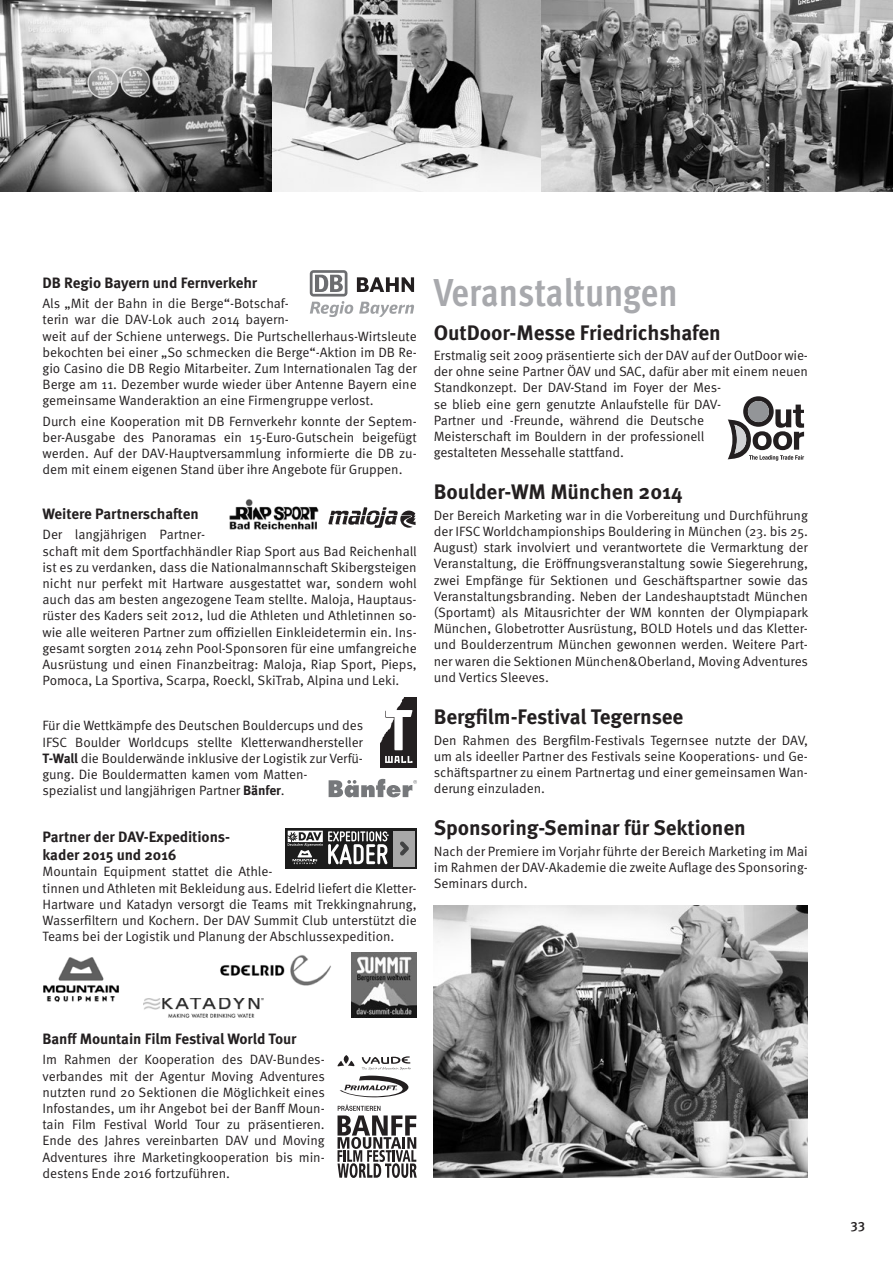
<style>
.page{position:relative;width:893px;height:1263px;background:#fff}
.page>*{position:absolute;margin:0;border:0;box-sizing:border-box;transform-origin:0 0}
.t1{font:700 condensed 39px "Meta OT";letter-spacing:-.005em;color:#a8a9ad}
.t2{font:700 21px "Meta OT";letter-spacing:-.005em;color:#231f20}
.t3{font:700 15px/18px "Meta OT";letter-spacing:-.005em;color:#231f20}
.t4{font:13.5px/16.2px "Meta OT Norm";letter-spacing:-.01em;color:#231f20}
.t5{font:500 13.5px "Meta OT";color:#231f20}
.s1{font-family:"Meta OT";font-weight:700}
</style>
<div class="page">
<svg style="left:357px;top:277px;width:57px;height:15px"></svg>
<svg style="left:310px;top:270px;width:37px;height:27px"></svg>
<svg style="left:313px;top:273px;width:32px;height:21px"></svg>
<svg style="left:315px;top:275px;width:28px;height:17px"></svg>
<svg style="left:310px;top:301px;width:43px;height:16px"></svg>
<svg style="left:359px;top:302px;width:55px;height:15px"></svg>
<svg style="left:728px;top:396px;width:76px;height:65px"></svg>
<img style="left:144px;top:998px;width:119px;height:19px">
<img style="left:352px;top:952px;width:65px;height:66px">
<img style="left:43px;top:957px;width:76px;height:45px">
<img style="left:220px;top:955px;width:111px;height:31px">
<svg style="left:329px;top:779px;width:88px;height:18px"></svg>
<img style="left:380px;top:697px;width:37px;height:70px">
<img style="left:229px;top:499px;width:90px;height:31px">
<svg style="left:328px;top:507px;width:88px;height:21px"></svg>
<div style="left:285px;top:828px;width:132px;height:41px;background:#1c1c1c"></div>
<div style="left:393px;top:831px;width:22px;height:35px;background:#a8a8a8"></div>
<svg style="left:400px;top:841px;width:9px;height:15px"></svg>
<svg style="left:288px;top:831px;width:101px;height:33px"></svg>
<svg style="left:338px;top:1055px;width:73px;height:43px"></svg>
<svg style="left:338px;top:1105px;width:79px;height:73px"></svg>
<img style="left:540px;top:0;width:353px;height:191px">
<img style="left:434px;top:906px;width:374px;height:272px">
<svg style="left:271px;top:0;width:269px;height:191px"></svg>
<svg style="left:0;top:0;width:271px;height:191px"></svg>
<p class="t3" style="left:43px;top:274px;width:216px">DB Regio Bayern und Fernverkehr</p>
<p class="t4" style="left:43px;top:296px;width:376px">Als „Mit der Bahn in die Berge“-Botschaf-<br>terin war die DAV-Lok auch 2014 bayern-<br>weit auf der Schiene unterwegs. Die Purtschellerhaus-Wirtsleute bekochten bei einer „So schmecken die Berge“-Aktion im DB Re&shy;gio Casino die DB Regio Mitarbeiter. Zum Internationalen Tag der Berge am 11. Dezember wurde wieder über Antenne Bayern eine gemeinsame Wanderaktion an eine Firmengruppe verlost.</p>
<p class="t4" style="left:43px;top:413px;width:376px;text-align:justify">Durch eine Kooperation mit DB Fernverkehr konnte der Septem&shy;ber-Ausgabe des Panoramas ein 15-Euro-Gutschein beigefügt werden. Auf der DAV-Hauptversammlung informierte die DB zu&shy;dem mit einem eigenen Stand über ihre Angebote für Gruppen.</p>
<p class="t3" style="left:43px;top:505px;width:158px">Weitere Partnerschaften</p>
<p class="t4" style="left:43px;top:527px;width:376px">Der langjährigen Partner-<br>schaft mit dem Sportfachhändler Riap Sport aus Bad Reichenhall ist es zu verdanken, dass die Nationalmannschaft Skibergsteigen nicht nur perfekt mit Hartware ausgestattet war, sondern wohl auch das am besten angezogene Team stellte. Maloja, Hauptaus&shy;rüster des Kaders seit 2012, lud die Athleten und Athletinnen so&shy;wie alle weiteren Partner zum offiziellen Einkleidetermin ein. Ins&shy;gesamt sorgten 2014 zehn Pool-Sponsoren für eine umfangreiche Ausrüstung und einen Finanzbeitrag: Maloja, Riap Sport, Pieps, Pomoca, La Sportiva, Scarpa, Roeckl, SkiTrab, Alpina und Leki.</p>
<p class="t4" style="left:43px;top:718px;width:322px">Für die Wettkämpfe des Deutschen Bouldercups und des IFSC Boulder Worldcups stellte Kletterwandhersteller <span class="s1">T-Wall</span> die Boulderwände inklusive der Logistik zur Verfü&shy;gung. Die Bouldermatten kamen vom Matten&shy;spezialist und langjährigen Partner <span class="s1">Bänfer</span>.</p>
<p class="t3" style="left:43px;top:828px;width:189px">Partner der DAV-Expeditions&shy;kader 2015 und 2016</p>
<p class="t4" style="left:43px;top:864px;width:376px">Mountain Equipment stattet die Athle-<br>tinnen und Athleten mit Bekleidung aus. Edelrid liefert die Kletter-Hartware und Katadyn versorgt die Teams mit Trekkingnahrung, Wasserfiltern und Kochern. Der DAV Summit Club unterstützt die Teams bei der Logistik und Planung der Abschlussexpedition.</p>
<h1 class="t1" style="left:434px;top:267px;width:245px">Veranstaltungen</h1>
<h2 class="t2" style="left:434px;top:320px;width:289px">OutDoor-Messe Friedrichshafen</h2>
<p class="t4" style="left:434px;top:347px;width:376px">Erstmalig seit 2009 präsentierte sich der DAV auf der OutDoor wie&shy;der ohne seine Partner ÖAV und SAC, dafür aber mit einem neuen Standkonzept. Der DAV-Stand im Foyer der Mes-<br>se blieb eine gern genutzte Anlaufstelle für DAV-<br>Partner und -Freunde, während die Deutsche<br>Meisterschaft im Bouldern in der professionell<br>gestalteten Messehalle stattfand.</p>
<h2 class="t2" style="left:434px;top:480px;width:250px">Boulder-WM München 2014</h2>
<p class="t4" style="left:434px;top:507px;width:376px;text-align:justify">Der Bereich Marketing war in die Vorbereitung und Durchführung der IFSC Worldchampionships Bouldering in München (23. bis 25.<br>August) stark involviert und verantwortete die Vermarktung der Veranstaltung, die Eröffnungsveranstaltung sowie Siegerehrung, zwei Empfänge für Sektionen und Geschäftspartner sowie das Veranstaltungsbranding. Neben der Landeshauptstadt München (Sportamt) als Mitausrichter der WM konnten der Olympiapark München, Globetrotter Ausrüstung, BOLD Hotels und das Kletter&shy;und Boulderzentrum München gewonnen werden. Weitere Part&shy;ner waren die Sektionen München&amp;Oberland, Moving Adventures und Vertics Sleeves.</p>
<h2 class="t2" style="left:434px;top:704px;width:251px">Bergfilm-Festival Tegernsee</h2>
<p class="t4" style="left:434px;top:732px;width:376px;text-align:justify">Den Rahmen des Bergfilm-Festivals Tegernsee nutzte der DAV, um als ideeller Partner des Festivals seine Kooperations- und Ge&shy;schäftspartner zu einem Partnertag und einer gemeinsamen Wan&shy;derung einzuladen.</p>
<h2 class="t2" style="left:434px;top:815px;width:313px">Sponsoring-Seminar für Sektionen</h2>
<p class="t4" style="left:434px;top:843px;width:376px;text-align:justify">Nach der Premiere im Vorjahr führte der Bereich Marketing im Mai im Rahmen der DAV-Akademie die zweite Auflage des Sponsoring-Seminars durch.</p>
<p class="t3" style="left:43px;top:1030px;width:256px">Banff Mountain Film Festival World Tour</p>
<p class="t4" style="left:43px;top:1052px;width:284px;text-align:justify">Im Rahmen der Kooperation des DAV-Bundes&shy;verbandes mit der Agentur Moving Adventures nutzten rund 20 Sektionen die Möglichkeit eines Infostandes, um ihr Angebot bei der Banff Moun&shy;tain Film Festival World Tour zu präsentieren.<br>Ende des Jahres vereinbarten DAV und Moving Adventures ihre Marketingkooperation bis min&shy;destens Ende 2016 fortzuführen.</p>
<p class="t5" style="left:850px;top:1218px;width:16px">33</p>
</div>
